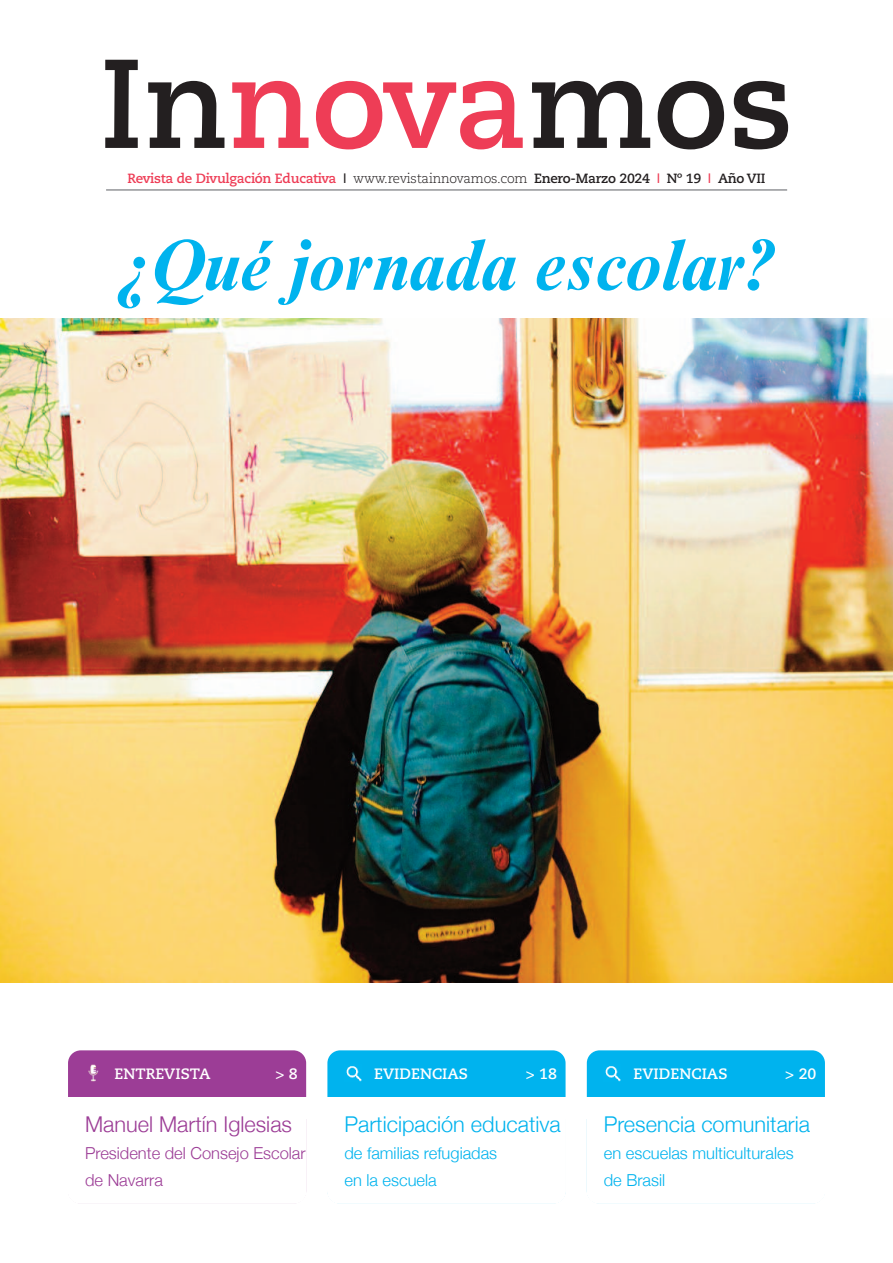
<style>
.page{position:relative;width:893px;height:1263px;background:#fff}
.page>*{position:absolute;margin:0;border:0;box-sizing:border-box;transform-origin:0 0}
.t1{font:700 126px "Caecilia LT Std";color:#231f20}
.t2{font:italic 700 72px "Times New Roman MT Std";color:#00b3ee}
.t3{font:300 21.75px "Helvetica Neue";color:#00b3ee}
.t4{font:300 21.75px "Helvetica Neue";color:#9c3d96}
.t5{font:300 16.5px/27px "Helvetica Neue";color:#00b3ee}
.t6{font:300 16.5px/27px "Helvetica Neue";color:#9c3d96}
.t7{font:700 15px "Caecilia LT Std";color:#fff}
.t8{font:700 13.35px "Caecilia LT Std";letter-spacing:-.02em;color:#ee3d56}
.s1{color:#ee3d56}
.s2{font-family:"Helvetica Neue";font-weight:400;color:#231f20}
.s3{font-weight:300;color:#231f20}
.s4{color:#231f20}
.s5{font-family:"Helvetica Neue";font-weight:400}
</style>
<div class="page">
<img style="left:0;top:319px;width:893px;height:663px">
<hr style="left:106px;top:189px;width:681px;height:2px;background:#939598">
<div style="left:327px;top:1050px;width:239px;height:153px;background:#00b3ee;border-radius:13px"></div>
<div style="left:327px;top:1097px;width:239px;height:107px;background:#fff;border-radius:13px"></div>
<div style="left:327px;top:1097px;width:239px;height:21px;background:#fff"></div>
<img style="left:346px;top:1066px;width:15px;height:16px">
<div style="left:587px;top:1050px;width:238px;height:153px;background:#00b3ee;border-radius:13px"></div>
<div style="left:586px;top:1097px;width:239px;height:107px;background:#fff;border-radius:13px"></div>
<div style="left:586px;top:1097px;width:239px;height:21px;background:#fff"></div>
<img style="left:605px;top:1066px;width:16px;height:16px">
<div style="left:68px;top:1050px;width:238px;height:153px;background:#9c3d96;border-radius:13px"></div>
<div style="left:68px;top:1097px;width:239px;height:107px;background:#fff;border-radius:13px"></div>
<div style="left:68px;top:1097px;width:239px;height:21px;background:#fff"></div>
<img style="left:88px;top:1065px;width:11px;height:17px">
<h1 class="t1" style="left:99px;top:51px;width:696px">In<span class="s1">nova</span>mos</h1>
<p class="t8" style="left:128px;top:173px;width:640px">Revista de Divulgación Educativa <span class="s2">I</span> <span class="s3">www.revistainnovamos.com</span> <span class="s4">Enero-Marzo 2024</span> <span class="s5">I</span> <span class="s4">Nº 19</span> <span class="s5">I</span> <span class="s4">Año VII</span></p>
<h2 class="t2" style="left:121px;top:242px;width:653px">¿Qué jornada escolar?</h2>
<p class="t7" style="left:115px;top:1067px;width:97px">ENTREVISTA</p>
<p class="t7" style="left:275px;top:1067px;width:24px">&gt; 8</p>
<h3 class="t4" style="left:85px;top:1111px;width:209px">Manuel Martín Iglesias</h3>
<p class="t6" style="left:85px;top:1139px;width:222px">Presidente del Consejo Escolar de Navarra</p>
<p class="t7" style="left:374px;top:1067px;width:95px">EVIDENCIAS</p>
<p class="t7" style="left:526px;top:1067px;width:33px">&gt; 18</p>
<h3 class="t3" style="left:344px;top:1111px;width:218px">Participación educativa</h3>
<p class="t5" style="left:344px;top:1139px;width:154px">de familias refugiadas en la escuela</p>
<p class="t7" style="left:634px;top:1067px;width:95px">EVIDENCIAS</p>
<p class="t7" style="left:785px;top:1067px;width:33px">&gt; 20</p>
<h3 class="t3" style="left:604px;top:1111px;width:208px">Presencia comunitaria</h3>
<p class="t5" style="left:604px;top:1139px;width:191px">en escuelas multiculturales de Brasil</p>
</div>
